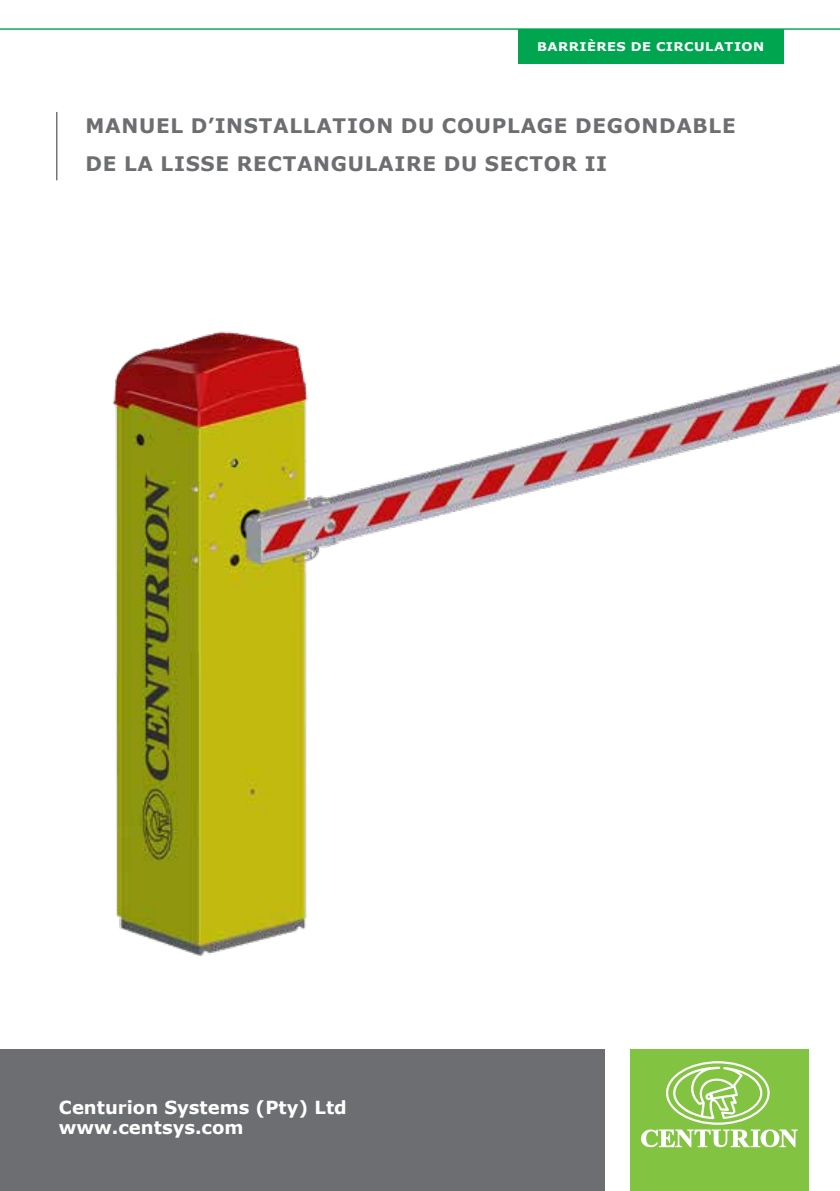
<style>
.page{position:relative;width:840px;height:1191px;background:#fff}
.page>*{position:absolute;margin:0;border:0;box-sizing:border-box;transform-origin:0 0}
.t1{font:700 20px/38px "Verdana";letter-spacing:.035em;color:#6d6e71}
.t2{font:700 18px/20px "Verdana";color:#fff}
.t3{font:700 12px "Verdana";letter-spacing:.035em;color:#fff;scale:1.09 1}
</style>
<div class="page">
<div style="left:0;top:1049px;width:604px;height:142px;background:#6d6e71"></div>
<div style="left:629px;top:1049px;width:179px;height:142px;background:#82c341"></div>
<hr style="left:56px;top:112px;width:1px;height:68px;background:#6d6e71">
<hr style="left:0;top:28px;width:839px;height:2px;background:#00a64f">
<img style="left:112px;top:331px;width:727px;height:625px">
<svg style="left:641px;top:1061px;width:156px;height:86px"></svg>
<div style="left:517px;top:29px;width:266px;height:34px;background:#00a64f"></div>
<p class="t3" style="left:536px;top:38px;width:210px">BARRIÈRES DE CIRCULATION</p>
<p class="t1" style="left:85px;top:106px;width:651px">MANUEL D’INSTALLATION DU COUPLAGE DEGONDABLE<br>DE LA LISSE RECTANGULAIRE DU SECTOR II</p>
<p class="t2" style="left:59px;top:1097px;width:289px">Centurion Systems (Pty) Ltd www.centsys.com</p>
</div>
